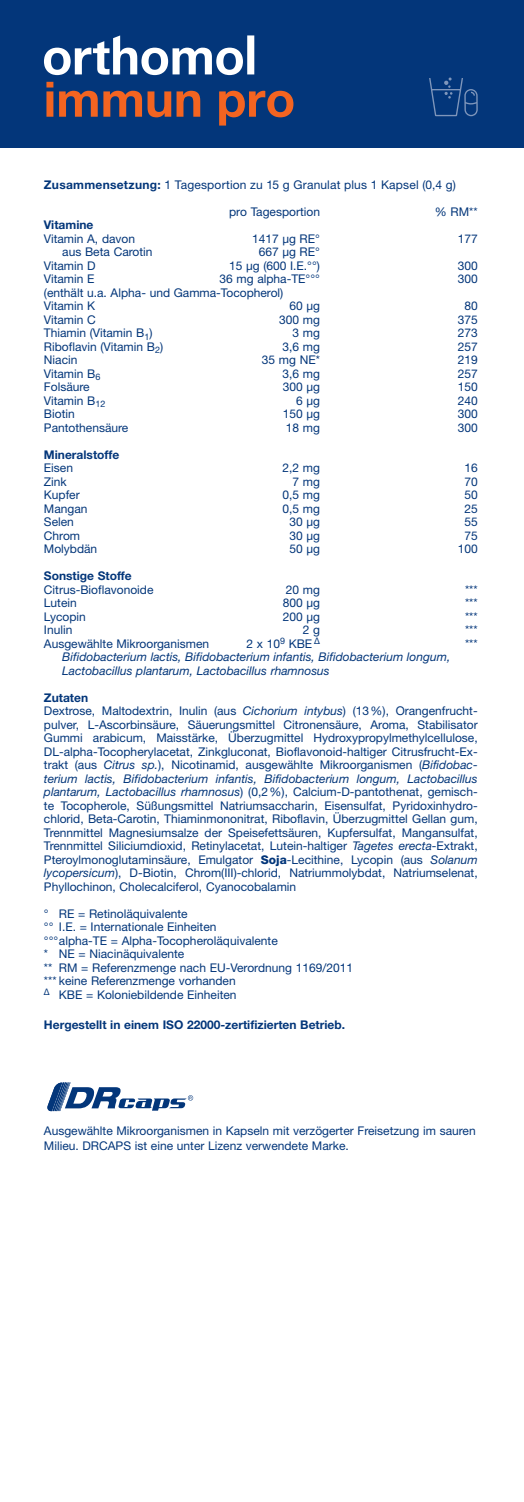
<style>
.page{position:relative;width:524px;height:1502px;background:#fff}
.page>*{position:absolute;margin:0;border:0;box-sizing:border-box;transform-origin:0 0}
.t1{font:12px/13.5px "Helvetica Neue LT Pro";color:#03367a}
.t2{font:italic 12px/13.5px "Helvetica Neue LT Pro";color:#03367a}
.t3{font:700 12px "Helvetica Neue LT Pro";color:#03367a}
.s1{font-weight:700}
.s2{font-style:italic}
.s3{font-weight:800}
</style>
<div class="page">
<div style="left:0;top:0;width:524px;height:148px;background:#03367a"></div>
<svg style="left:47px;top:1082px;width:146px;height:29px"></svg>
<svg style="left:429px;top:78px;width:49px;height:38px"></svg>
<svg style="left:44px;top:35px;width:199px;height:40px"></svg>
<div style="left:247px;top:35px;width:7px;height:39px;background:#fff"></div>
<svg style="left:46px;top:82px;width:7px;height:35px"></svg>
<svg style="left:59px;top:91px;width:83px;height:26px"></svg>
<svg style="left:148px;top:91px;width:23px;height:26px"></svg>
<svg style="left:177px;top:91px;width:23px;height:26px"></svg>
<svg style="left:219px;top:91px;width:74px;height:35px"></svg>
<p class="t1" style="left:44px;top:177px;width:413px"><span class="s1">Zusammensetzung:</span> 1 Tagesportion zu 15 g Granulat plus 1 Kapsel (0,4 g)</p>
<p class="t1" style="left:229px;top:204px;width:92px">pro Tagesportion</p>
<p class="t1" style="left:435px;top:204px;width:44px">% RM**</p>
<p class="t3" style="left:44px;top:217px;width:51px">Vitamine</p>
<p class="t1" style="left:44px;top:231px;width:93px">Vitamin A, davon</p>
<p class="t1" style="left:252px;top:231px;width:69px">1417 µg RE°</p>
<p class="t1" style="left:458px;top:231px;width:22px">177</p>
<p class="t1" style="left:62px;top:245px;width:92px">aus Beta Carotin</p>
<p class="t1" style="left:259px;top:245px;width:63px">667 µg RE°</p>
<p class="t1" style="left:44px;top:258px;width:53px">Vitamin D</p>
<p class="t1" style="left:229px;top:258px;width:92px">15 µg (600 I.E.°°)</p>
<p class="t1" style="left:458px;top:258px;width:22px">300</p>
<p class="t1" style="left:44px;top:272px;width:52px">Vitamin E</p>
<p class="t1" style="left:220px;top:272px;width:102px">36 mg alpha-TE°°°</p>
<p class="t1" style="left:458px;top:272px;width:22px">300</p>
<p class="t1" style="left:44px;top:285px;width:241px">(enthält u.a. Alpha- und Gamma-Tocopherol)<br>Vitamin K</p>
<p class="t1" style="left:289px;top:299px;width:32px">60 µg</p>
<p class="t1" style="left:464px;top:299px;width:15px">80</p>
<p class="t1" style="left:44px;top:312px;width:53px">Vitamin C</p>
<p class="t1" style="left:279px;top:312px;width:42px">300 mg</p>
<p class="t1" style="left:458px;top:312px;width:22px">375</p>
<p class="t1" style="left:44px;top:326px;width:110px">Thiamin (Vitamin B<sub>1</sub>)</p>
<p class="t1" style="left:292px;top:326px;width:29px">3 mg</p>
<p class="t1" style="left:458px;top:326px;width:22px">273</p>
<p class="t1" style="left:44px;top:339px;width:121px">Riboflavin (Vitamin B<sub>2</sub>)</p>
<p class="t1" style="left:282px;top:339px;width:39px">3,6 mg</p>
<p class="t1" style="left:458px;top:339px;width:22px">257</p>
<p class="t1" style="left:44px;top:353px;width:35px">Niacin</p>
<p class="t1" style="left:262px;top:353px;width:60px">35 mg NE*</p>
<p class="t1" style="left:458px;top:353px;width:22px">219</p>
<p class="t1" style="left:44px;top:366px;width:58px">Vitamin B<sub>6</sub></p>
<p class="t1" style="left:282px;top:366px;width:39px">3,6 mg</p>
<p class="t1" style="left:458px;top:366px;width:22px">257</p>
<p class="t1" style="left:44px;top:380px;width:47px">Folsäure</p>
<p class="t1" style="left:283px;top:380px;width:39px">300 µg</p>
<p class="t1" style="left:458px;top:380px;width:22px">150</p>
<p class="t1" style="left:44px;top:393px;width:63px">Vitamin B<sub>12</sub></p>
<p class="t1" style="left:296px;top:393px;width:25px">6 µg</p>
<p class="t1" style="left:458px;top:393px;width:22px">240</p>
<p class="t1" style="left:44px;top:407px;width:32px">Biotin</p>
<p class="t1" style="left:283px;top:407px;width:39px">150 µg</p>
<p class="t1" style="left:458px;top:407px;width:22px">300</p>
<p class="t1" style="left:44px;top:420px;width:86px">Pantothensäure</p>
<p class="t1" style="left:286px;top:420px;width:36px">18 mg</p>
<p class="t1" style="left:458px;top:420px;width:22px">300</p>
<p class="t3" style="left:44px;top:447px;width:77px">Mineralstoffe</p>
<p class="t1" style="left:44px;top:461px;width:31px">Eisen</p>
<p class="t1" style="left:282px;top:461px;width:39px">2,2 mg</p>
<p class="t1" style="left:464px;top:461px;width:15px">16</p>
<p class="t1" style="left:44px;top:474px;width:24px">Zink</p>
<p class="t1" style="left:292px;top:474px;width:29px">7 mg</p>
<p class="t1" style="left:464px;top:474px;width:15px">70</p>
<p class="t1" style="left:44px;top:488px;width:37px">Kupfer</p>
<p class="t1" style="left:282px;top:488px;width:39px">0,5 mg</p>
<p class="t1" style="left:464px;top:488px;width:15px">50</p>
<p class="t1" style="left:44px;top:501px;width:45px">Mangan</p>
<p class="t1" style="left:282px;top:501px;width:39px">0,5 mg</p>
<p class="t1" style="left:464px;top:501px;width:15px">25</p>
<p class="t1" style="left:44px;top:515px;width:31px">Selen</p>
<p class="t1" style="left:289px;top:515px;width:32px">30 µg</p>
<p class="t1" style="left:464px;top:515px;width:15px">55</p>
<p class="t1" style="left:44px;top:528px;width:38px">Chrom</p>
<p class="t1" style="left:289px;top:528px;width:32px">30 µg</p>
<p class="t1" style="left:464px;top:528px;width:15px">75</p>
<p class="t1" style="left:44px;top:542px;width:55px">Molybdän</p>
<p class="t1" style="left:289px;top:542px;width:32px">50 µg</p>
<p class="t1" style="left:458px;top:542px;width:22px">100</p>
<p class="t3" style="left:44px;top:568px;width:89px">Sonstige Stoffe</p>
<p class="t1" style="left:44px;top:582px;width:111px">Citrus-Bioflavonoide</p>
<p class="t1" style="left:286px;top:582px;width:36px">20 mg</p>
<p class="t1" style="left:465px;top:582px;width:14px">***</p>
<p class="t1" style="left:44px;top:596px;width:34px">Lutein</p>
<p class="t1" style="left:283px;top:596px;width:39px">800 µg</p>
<p class="t1" style="left:465px;top:596px;width:14px">***</p>
<p class="t1" style="left:44px;top:609px;width:44px">Lycopin</p>
<p class="t1" style="left:283px;top:609px;width:39px">200 µg</p>
<p class="t1" style="left:465px;top:609px;width:14px">***</p>
<p class="t1" style="left:44px;top:623px;width:30px">Inulin</p>
<p class="t1" style="left:303px;top:623px;width:19px">2 g</p>
<p class="t1" style="left:465px;top:623px;width:14px">***</p>
<p class="t1" style="left:44px;top:636px;width:167px">Ausgewählte Mikroorganismen</p>
<p class="t1" style="left:246px;top:636px;width:75px">2 x 10<sup>9</sup> KBE <sup>Δ</sup></p>
<p class="t1" style="left:465px;top:636px;width:14px">***</p>
<p class="t2" style="left:62px;top:650px;width:389px">Bifidobacterium lactis, Bifidobacterium infantis, Bifidobacterium longum,<br>Lactobacillus plantarum, Lactobacillus rhamnosus</p>
<p class="t1" style="left:44px;top:690px;width:435px"><span class="s1">Zutaten<br></span>Dextrose, Maltodextrin, Inulin (aus <span class="s2">Cichorium intybus</span>) (13%), Orangenfrucht&shy;pulver, L-Ascorbinsäure, Säuerungsmittel Citronensäure, Aroma, Stabilisator Gummi arabicum, Maisstärke, Überzugmittel Hydroxypropylmethylcellulose, DL-alpha-Tocopherylacetat, Zinkgluconat, Bioflavonoid-haltiger Citrusfrucht-Ex&shy;trakt (aus <span class="s2">Citrus sp.</span>), Nicotinamid, ausgewählte Mikroorganismen (<span class="s2">Bifidobac&shy;terium lactis, Bifidobacterium infantis, Bifidobacterium longum, Lactobacillus plantarum, Lactobacillus rhamnosus</span>) (0,2%), Calcium-D-pantothenat, gemisch&shy;te Tocopherole, Süßungsmittel Natriumsaccharin, Eisensulfat, Pyridoxinhydro&shy;chlorid, Beta-Carotin, Thiaminmononitrat, Riboflavin, Überzugmittel Gellan gum, Trennmittel Magnesiumsalze der Speisefettsäuren, Kupfersulfat, Mangansulfat, Trennmittel Siliciumdioxid, Retinylacetat, Lutein-haltiger <span class="s2">Tagetes erecta</span>-Extrakt, Pteroylmonoglutaminsäure, Emulgator <span class="s3">Soja</span>-Lecithine, Lycopin (aus <span class="s2">Solanum lycopersicum</span>), D-Biotin, Chrom(III)-chlorid, Natriummolybdat, Natriumselenat, Phyllochinon, Cholecalciferol, Cyanocobalamin</p>
<p class="t1" style="left:44px;top:906px;width:311px">° RE = Retinoläquivalente<br>°° I.E. = Internationale Einheiten<br>°°°alpha-TE = Alpha-Tocopheroläquivalente<br>* NE = Niacinäquivalente<br>** RM = Referenzmenge nach EU-Verordnung 1169/2011 *** keine Referenzmenge vorhanden<br><sup>Δ</sup> KBE = Koloniebildende Einheiten</p>
<p class="t3" style="left:44px;top:1017px;width:303px">Hergestellt in einem ISO 22000-zertifizierten Betrieb.</p>
<p class="t1" style="left:44px;top:1123px;width:433px;line-height:15px">Ausgewählte Mikroorganismen in Kapseln mit verzögerter Freisetzung im sauren<br>Milieu. DRCAPS ist eine unter Lizenz verwendete Marke.</p>
</div>
